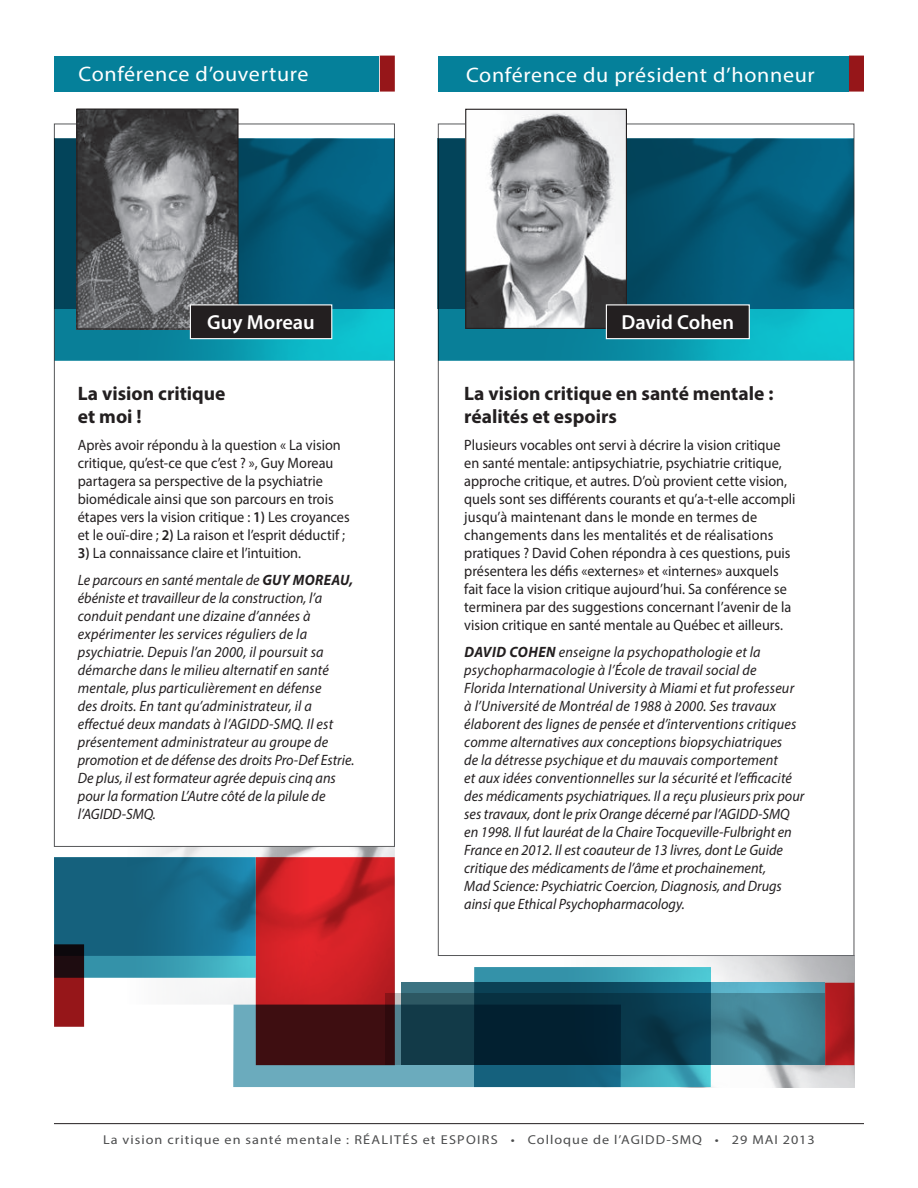
<style>
.page{position:relative;width:918px;height:1188px;background:#fff}
.page>*{position:absolute;margin:0;border:0;box-sizing:border-box;transform-origin:0 0}
.t1{font:21px "Myriad Pro";letter-spacing:.03em;color:#fff;scale:1.05 1}
.t2{font:600 20.4px "Myriad Pro";color:#fff}
.t3{font:700 19.5px/22.5px "Myriad Pro";color:#231f20}
.t4{font:italic 15px/18px "Myriad Pro";letter-spacing:.01em;color:#231f20;scale:.95 1}
.t5{font:15px/18px "Myriad Pro";color:#231f20;scale:.95 1}
.t6{font:12.9px "Myriad Pro";letter-spacing:.07em;color:#4b4c4d;scale:1.1 1}
.s1{font-weight:600}
.s2{font-style:italic}
.s3{font-weight:700;font-style:italic}
.s4{font-weight:700}
.s5{font-style:inherit}
</style>
<div class="page">
<div style="left:54px;top:124px;width:341px;height:723px;background:#fff;border:1px solid #57585a"></div>
<div style="left:54px;top:56px;width:325px;height:36px;background:#05809a"></div>
<div style="left:438px;top:124px;width:416px;height:832px;background:#fff;border:1px solid #57585a"></div>
<div style="left:438px;top:56px;width:411px;height:36px;background:#05809a"></div>
<svg style="left:54px;top:139px;width:341px;height:222px;background:#0a586e"></svg>
<svg style="left:438px;top:139px;width:416px;height:222px;background:#09586e"></svg>
<img style="left:88px;top:138px;width:307px;height:222px">
<img style="left:477px;top:138px;width:377px;height:222px">
<svg style="left:465px;top:108px;width:163px;height:222px"></svg>
<img style="left:78px;top:111px;width:159px;height:217px">
<div style="left:76px;top:109px;width:163px;height:221px;border:1px solid #231f20"></div>
<div style="left:190px;top:305px;width:142px;height:34px;background:#231f20"></div>
<div style="left:190px;top:304px;width:142px;height:35px;border:1px solid #fff"></div>
<div style="left:606px;top:305px;width:143px;height:34px;background:#231f20"></div>
<div style="left:606px;top:304px;width:144px;height:35px;border:1px solid #fff"></div>
<div style="left:54px;top:857px;width:202px;height:121px;background:#15617d"></div>
<svg style="left:54px;top:944px;width:30px;height:83px;background:#6b1317"></svg>
<div style="left:849px;top:56px;width:15px;height:36px;background:#961619"></div>
<div style="left:380px;top:56px;width:15px;height:36px;background:#961619"></div>
<img style="left:72px;top:847px;width:323px;height:158px">
<svg style="left:233px;top:1005px;width:241px;height:82px;background:#535660"></svg>
<svg style="left:474px;top:967px;width:25px;height:120px"></svg>
<svg style="left:401px;top:983px;width:98px;height:10px"></svg>
<svg style="left:385px;top:993px;width:114px;height:72px;background:#193845"></svg>
<img style="left:499px;top:956px;width:355px;height:131px">
<hr style="left:54px;top:1123px;width:810px;height:1px;background:#231f20">
<h1 class="t1" style="left:78px;top:61px;width:221px">Conférence d’ouverture</h1>
<h1 class="t1" style="left:466px;top:62px;width:334px">Conférence du président d’honneur</h1>
<h2 class="t2" style="left:207px;top:310px;width:109px">Guy Moreau</h2>
<h2 class="t2" style="left:622px;top:310px;width:114px">David Cohen</h2>
<h3 class="t3" style="left:78px;top:382px;width:149px">La vision critique et moi !</h3>
<p class="t5" style="left:78px;top:435px;width:288px">Après avoir répondu à la question « La vision critique, qu’est-ce que c’est ? », Guy Moreau partagera sa perspective de la psychiatrie biomédicale ainsi que son parcours en trois étapes vers la vision critique : <span class="s1">1)</span> Les croyances et le ouï-dire ; <span class="s1">2)</span> La raison et l’esprit déductif ;</p>
<p class="t5" style="left:78px;top:539px;width:291px;line-height:27px"><span class="s1">3)</span> La connaissance claire et l’intuition.<br><span class="s2">Le parcours en santé mentale de</span> <span class="s3">GUY MOREAU,</span></p>
<p class="t4" style="left:78px;top:588px;width:293px">ébéniste et travailleur de la construction, l’a conduit pendant une dizaine d’années à expérimenter les services réguliers de la psychiatrie. Depuis l’an 2000, il poursuit sa démarche dans le milieu alternatif en santé mentale, plus particulièrement en défense<br>des droits. En tant qu’administrateur, il a effectué deux mandats à l’AGIDD-SMQ. Il est présentement administrateur au groupe de promotion et de défense des droits Pro-Def Estrie.<br>De plus, il est formateur agrée depuis cinq ans pour la formation L’Autre côté de la pilule de l’AGIDD-SMQ.</p>
<h3 class="t3" style="left:464px;top:382px;width:311px">La vision critique en santé mentale : réalités et espoirs</h3>
<p class="t5" style="left:464px;top:435px;width:350px">Plusieurs vocables ont servi à décrire la vision critique en santé mentale: antipsychiatrie, psychiatrie critique, approche critique, et autres. D’où provient cette vision, quels sont ses différents courants et qu’a-t-elle accompli jusqu’à maintenant dans le monde en termes de changements dans les mentalités et de réalisations pratiques ? David Cohen répondra à ces questions, puis présentera les défis «externes» et «internes» auxquels fait face la vision critique aujourd’hui. Sa conférence se terminera par des suggestions concernant l’avenir de la vision critique en santé mentale au Québec et ailleurs.</p>
<p class="t4" style="left:464px;top:642px;width:360px"><span class="s4">DAVID COHEN</span> enseigne la psychopathologie et la psychopharmacologie à l’École de travail social de<br>Florida International University à Miami et fut professeur à l’Université de Montréal de 1988 à 2000. Ses travaux élaborent des lignes de pensée et d’interventions critiques comme alternatives aux conceptions biopsychiatriques<br>de la détresse psychique et du mauvais comportement<br>et aux idées conventionnelles sur la sécurité et l’efficacité des médicaments psychiatriques. Il a reçu plusieurs prix pour ses travaux, dont le prix Orange décerné par l’AGIDD-SMQ en 1998. Il fut lauréat de la Chaire Tocqueville-Fulbright en France en 2012. Il est coauteur de 13 livres, dont Le Guide critique des médicaments de l’âme et prochainement,<br>Mad Science: Psychiatric Coercion, Diagnosis, and Drugs ainsi que Ethical Psychopharmacology.</p>
<p class="t6" style="left:103px;top:1132px;width:315px">La vision critique en santé mentale : réalités et esp</p>
<p class="t6" style="left:466px;top:1132px;width:22px">oirs</p>
<p class="t6" style="left:511px;top:1132px;width:278px">• Colloque de l’AGIDD-SMQ • <span class="s5">29 MAI 2013</span></p>
</div>
